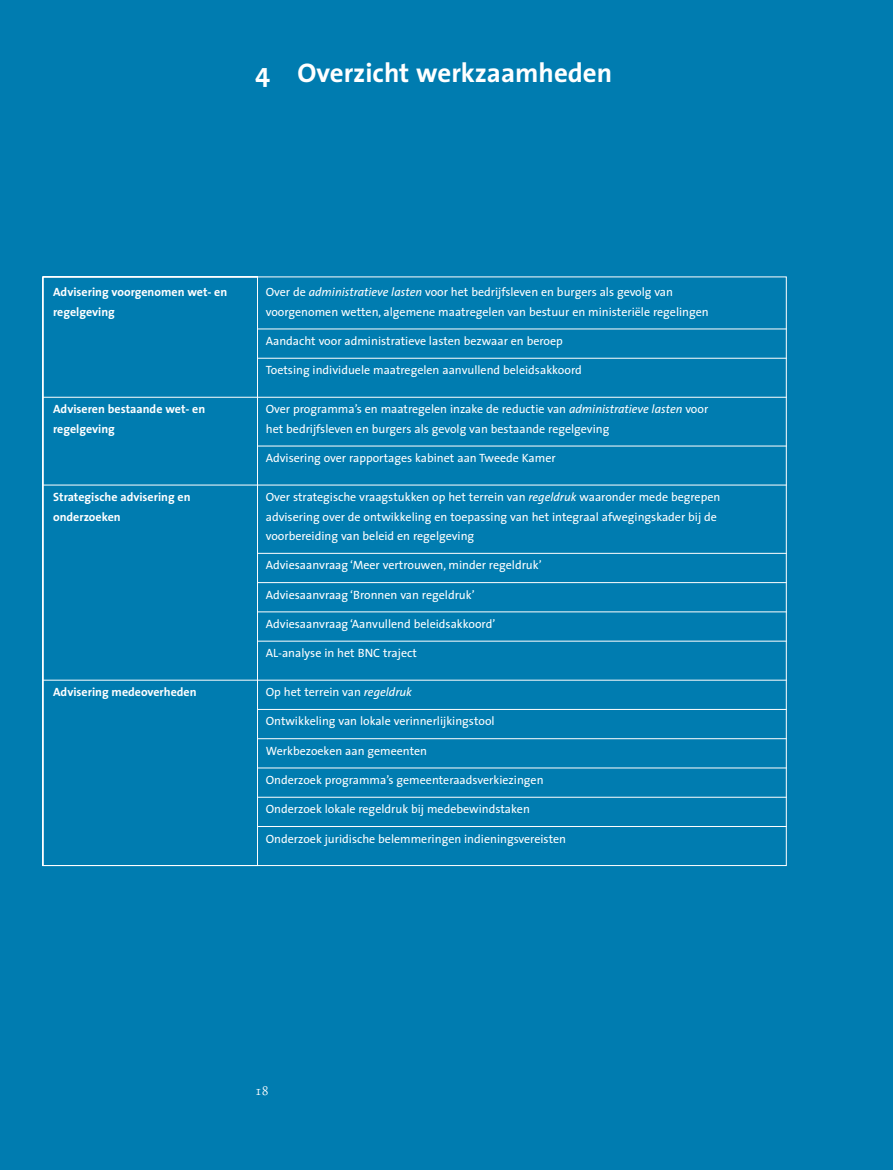
<style>
.page{position:relative;width:893px;height:1170px;background:#fff}
.page>*{position:absolute;margin:0;border:0;box-sizing:border-box;transform-origin:0 0}
.t1{font:700 27px "The Sans";color:#fff}
.t2{font:13.5px "Proforma";color:#fff}
.t3{font:12px/19.5px "The Sans";color:#fff}
.t4{font:700 12px "The Sans";color:#fff}
.s1{font-style:italic}
</style>
<div class="page">
<div style="left:0;top:0;width:893px;height:1169px;background:#007cb0"></div>
<svg style="left:42px;top:276px;width:745px;height:590px"></svg>
<hr style="left:257px;top:328px;width:530px;height:1px;background:#fff">
<hr style="left:257px;top:358px;width:530px;height:1px;background:#fff">
<hr style="left:43px;top:397px;width:744px;height:1px;background:#fff">
<hr style="left:257px;top:445px;width:530px;height:1px;background:#fff">
<hr style="left:43px;top:484px;width:744px;height:1px;background:#fff">
<hr style="left:257px;top:553px;width:530px;height:1px;background:#fff">
<hr style="left:257px;top:582px;width:530px;height:1px;background:#fff">
<hr style="left:257px;top:611px;width:530px;height:1px;background:#fff">
<hr style="left:257px;top:640px;width:530px;height:1px;background:#fff">
<hr style="left:43px;top:679px;width:744px;height:1px;background:#fff">
<hr style="left:257px;top:709px;width:530px;height:1px;background:#fff">
<hr style="left:257px;top:738px;width:530px;height:1px;background:#fff">
<hr style="left:257px;top:767px;width:530px;height:1px;background:#fff">
<hr style="left:257px;top:796px;width:530px;height:1px;background:#fff">
<hr style="left:257px;top:826px;width:530px;height:1px;background:#fff">
<h1 class="t1" style="left:255px;top:62px;width:359px">4 Overzicht werkzaamheden</h1>
<p class="t4" style="left:53px;top:287px;width:176px">Advisering voorgenomen wet- en</p>
<p class="t3" style="left:266px;top:283px;width:409px">Over de <span class="s1">administratieve lasten</span> voor het bedrijfsleven en burgers als gevolg van</p>
<p class="t4" style="left:53px;top:307px;width:63px">regelgeving</p>
<p class="t3" style="left:266px;top:303px;width:445px">voorgenomen wetten, algemene maatregelen van bestuur en ministeriële regelingen</p>
<p class="t3" style="left:266px;top:332px;width:299px">Aandacht voor administratieve lasten bezwaar en beroep</p>
<p class="t3" style="left:266px;top:361px;width:318px">Toetsing individuele maatregelen aanvullend beleidsakkoord</p>
<p class="t4" style="left:53px;top:404px;width:154px">Adviseren bestaande wet- en</p>
<p class="t3" style="left:266px;top:400px;width:444px">Over programma’s en maatregelen inzake de reductie van <span class="s1">administratieve lasten</span> voor</p>
<p class="t4" style="left:53px;top:424px;width:63px">regelgeving</p>
<p class="t3" style="left:266px;top:420px;width:345px">het bedrijfsleven en burgers als gevolg van bestaande regelgeving</p>
<p class="t3" style="left:266px;top:449px;width:291px">Advisering over rapportages kabinet aan Tweede Kamer</p>
<p class="t4" style="left:53px;top:492px;width:139px">Strategische advisering en</p>
<p class="t3" style="left:266px;top:488px;width:456px">Over strategische vraagstukken op het terrein van <span class="s1">regeldruk</span> waaronder mede begrepen</p>
<p class="t4" style="left:53px;top:512px;width:69px">onderzoeken</p>
<p class="t3" style="left:266px;top:508px;width:453px">advisering over de ontwikkeling en toepassing van het integraal afwegingskader bij de voorbereiding van beleid en regelgeving</p>
<p class="t3" style="left:266px;top:556px;width:277px">Adviesaanvraag ‘Meer vertrouwen, minder regeldruk’</p>
<p class="t3" style="left:266px;top:586px;width:210px">Adviesaanvraag ‘Bronnen van regeldruk’</p>
<p class="t3" style="left:266px;top:615px;width:231px">Adviesaanvraag ‘Aanvullend beleidsakkoord’</p>
<p class="t3" style="left:266px;top:644px;width:153px">AL-analyse in het BNC traject</p>
<p class="t4" style="left:53px;top:687px;width:145px">Advisering medeoverheden</p>
<p class="t3" style="left:266px;top:683px;width:148px">Op het terrein van <span class="s1">regeldruk</span></p>
<p class="t3" style="left:266px;top:712px;width:230px">Ontwikkeling van lokale verinnerlijkingstool</p>
<p class="t3" style="left:266px;top:742px;width:163px">Werkbezoeken aan gemeenten</p>
<p class="t3" style="left:266px;top:771px;width:279px">Onderzoek programma’s gemeenteraadsverkiezingen</p>
<p class="t3" style="left:266px;top:800px;width:266px">Onderzoek lokale regeldruk bij medebewindstaken</p>
<p class="t3" style="left:266px;top:829px;width:302px">Onderzoek juridische belemmeringen indieningsvereisten</p>
<p class="t2" style="left:255px;top:1084px;width:15px">18</p>
</div>
